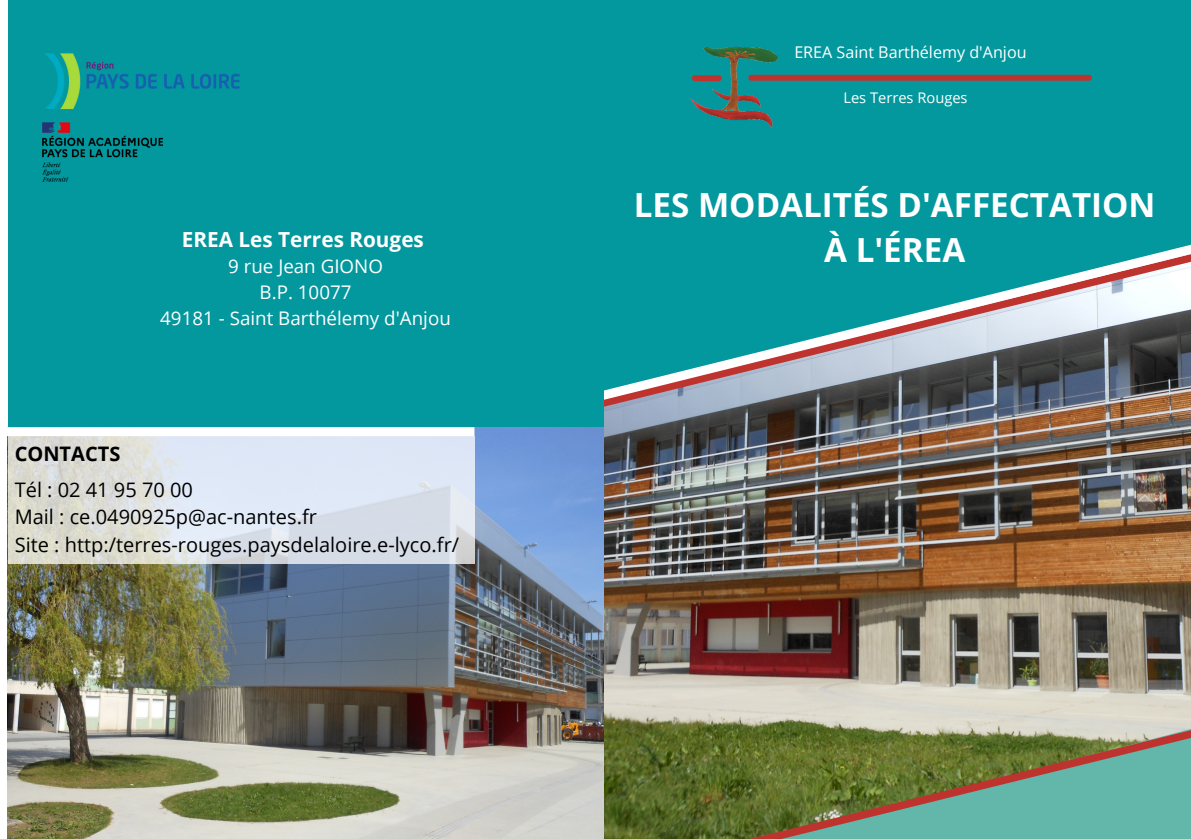
<style>
.page{position:relative;width:1191px;height:839px;background:#fff}
.page>*{position:absolute;margin:0;border:0;box-sizing:border-box;transform-origin:0 0}
.t1{font:700 33.2px "Open Sans";color:#fff}
.t2{font:700 20.8px "Open Sans";color:#fff}
.t3{font:20px "Open Sans";color:#000}
.t4{font:700 20px "Open Sans";color:#000}
.t5{font:18.8px "Open Sans";color:#fff}
.t6{font:16.2px "Open Sans";color:#fff}
.t7{font:14.6px "Open Sans";color:#fff}
</style>
<div class="page">
<img style="left:604px;top:0;width:587px;height:838px">
<div style="left:751px;top:75px;width:338px;height:6px;background:#bf332f"></div>
<img style="left:668px;top:25px;width:144px;height:131px">
<img style="left:604px;top:407px;width:587px;height:7px">
<svg style="left:604px;top:237px;width:587px;height:170px;background:#53969c"></svg>
<div style="left:8px;top:0;width:596px;height:550px;background:#03989e"></div>
<img style="left:45px;top:53px;width:195px;height:57px">
<img style="left:8px;top:428px;width:596px;height:410px">
<img style="left:43px;top:123px;width:120px;height:58px">
<div style="left:0;top:427px;width:474px;height:9px;background:#fff"></div>
<img style="left:776px;top:550px;width:415px;height:146px">
<svg style="left:695px;top:696px;width:496px;height:142px;background:#839b78"></svg>
<svg style="left:8px;top:436px;width:467px;height:128px;background:#dce1e7"></svg>
<p class="t2" style="left:182px;top:225px;width:244px">EREA Les Terres Rouges</p>
<p class="t5" style="left:228px;top:253px;width:156px">9 rue Jean GIONO</p>
<p class="t5" style="left:260px;top:279px;width:93px">B.P. 10077</p>
<p class="t5" style="left:160px;top:305px;width:292px">49181 - Saint Barthélemy d'Anjou</p>
<p class="t4" style="left:15px;top:440px;width:107px">CONTACTS</p>
<p class="t3" style="left:15px;top:475px;width:180px">Tél : 02 41 95 70 00</p>
<p class="t3" style="left:15px;top:503px;width:304px">Mail : ce.0490925p@ac-nantes.fr</p>
<p class="t3" style="left:15px;top:530px;width:446px">Site : http:/terres-rouges.paysdelaloire.e-lyco.fr/</p>
<p class="t6" style="left:794px;top:40px;width:234px">EREA Saint Barthélemy d'Anjou</p>
<p class="t7" style="left:843px;top:88px;width:126px">Les Terres Rouges</p>
<p class="t1" style="left:634px;top:181px;width:523px">LES MODALITÉS D'AFFECTATION</p>
<p class="t1" style="left:824px;top:226px;width:142px">À L'ÉREA</p>
</div>
